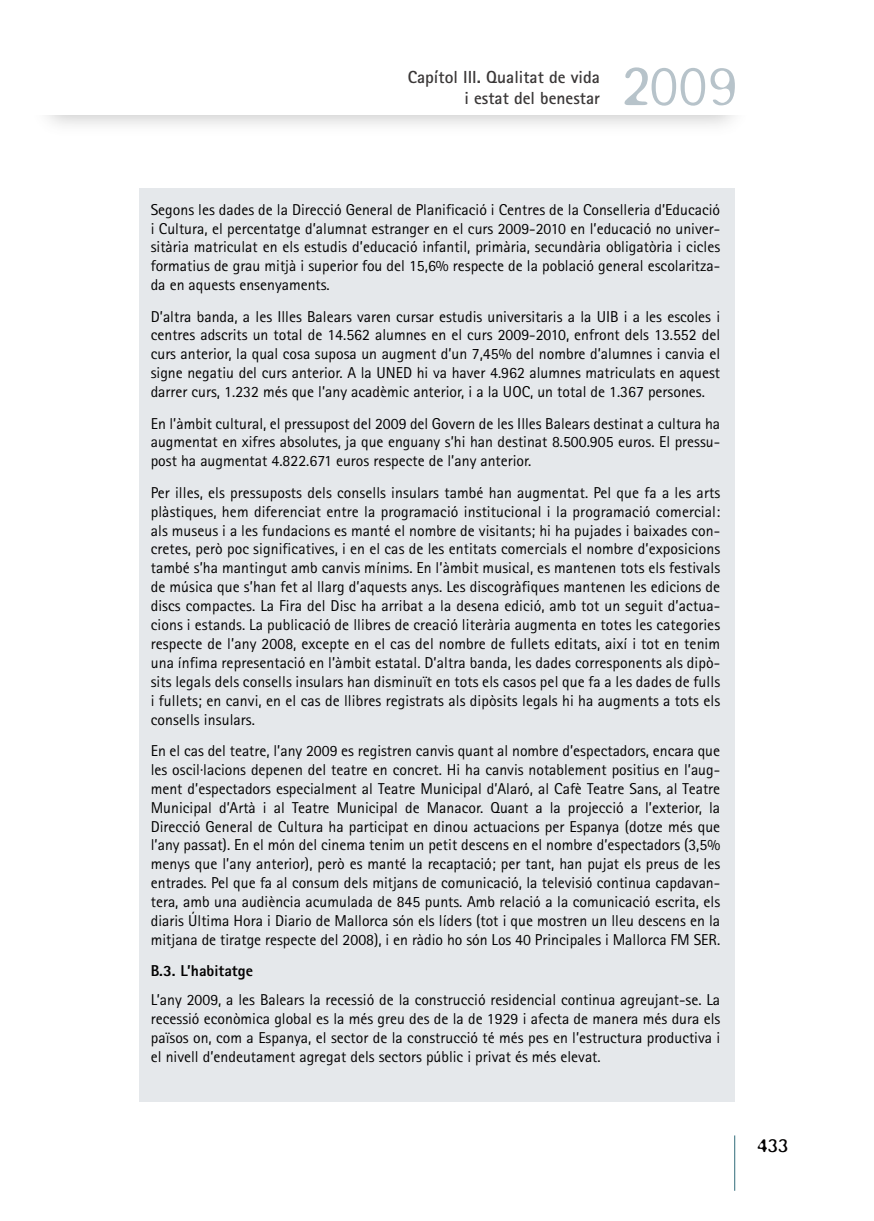
<style>
.page{position:relative;width:874px;height:1221px;background:#fff}
.page>*{position:absolute;margin:0;border:0;box-sizing:border-box;transform-origin:0 0}
.t1{font:300 61.07px "Blur";color:#b7c3ca}
.t2{font:300 21px "Blur";color:#020101}
.t3{font:700 17.5px/21px "Rotis Sans Serif";color:#3a3737;text-align:right}
.t4{font:15.75px/18.9px "Rotis Sans Serif";color:#020101;text-align:justify}
.t5{font:800 15.75px "Rotis Sans Serif";color:#020101}
</style>
<div class="page">
<div style="left:139px;top:189px;width:595px;height:913px;background:#e5e8eb"></div>
<hr style="left:734px;top:1135px;width:1px;height:55px;background:#316c7a">
<p class="t3" style="left:407px;top:69px;width:194px">Capítol III. Qualitat de vida i estat del benestar</p>
<h1 class="t1" style="left:621px;top:48px;width:116px">2009</h1>
<p class="t4" style="left:151px;top:201px;width:570px">Segons les dades de la Direcció General de Planificació i Centres de la Conselleria d’Educació i Cultura, el percentatge d’alumnat estranger en el curs 2009-2010 en l’educació no univer&shy;sitària matriculat en els estudis d’educació infantil, primària, secundària obligatòria i cicles formatius de grau mitjà i superior fou del 15,6% respecte de la població general escolaritza&shy;da en aquests ensenyaments.</p>
<p class="t4" style="left:151px;top:308px;width:570px">D’altra banda, a les Illes Balears varen cursar estudis universitaris a la UIB i a les escoles i centres adscrits un total de 14.562 alumnes en el curs 2009-2010, enfront dels 13.552 del curs anterior, la qual cosa suposa un augment d’un 7,45% del nombre d’alumnes i canvia el signe negatiu del curs anterior. A la UNED hi va haver 4.962 alumnes matriculats en aquest darrer curs, 1.232 més que l’any acadèmic anterior, i a la UOC, un total de 1.367 persones.</p>
<p class="t4" style="left:151px;top:415px;width:570px">En l’àmbit cultural, el pressupost del 2009 del Govern de les Illes Balears destinat a cultura ha augmentat en xifres absolutes, ja que enguany s’hi han destinat 8.500.905 euros. El pressu&shy;post ha augmentat 4.822.671 euros respecte de l’any anterior.</p>
<p class="t4" style="left:151px;top:484px;width:570px">Per illes, els pressuposts dels consells insulars també han augmentat. Pel que fa a les arts plàstiques, hem diferenciat entre la programació institucional i la programació comercial: als museus i a les fundacions es manté el nombre de visitants; hi ha pujades i baixades con&shy;cretes, però poc significatives, i en el cas de les entitats comercials el nombre d’exposicions també s’ha mantingut amb canvis mínims. En l’àmbit musical, es mantenen tots els festivals de música que s’han fet al llarg d’aquests anys. Les discogràfiques mantenen les edicions de discs compactes. La Fira del Disc ha arribat a la desena edició, amb tot un seguit d’actua&shy;cions i estands. La publicació de llibres de creació literària augmenta en totes les categories respecte de l’any 2008, excepte en el cas del nombre de fullets editats, així i tot en tenim una ínfima representació en l’àmbit estatal. D’altra banda, les dades corresponents als dipò&shy;sits legals dels consells insulars han disminuït en tots els casos pel que fa a les dades de fulls i fullets; en canvi, en el cas de llibres registrats als dipòsits legals hi ha augments a tots els consells insulars.</p>
<p class="t4" style="left:151px;top:742px;width:570px">En el cas del teatre, l’any 2009 es registren canvis quant al nombre d’espectadors, encara que les oscil·lacions depenen del teatre en concret. Hi ha canvis notablement positius en l’aug&shy;ment d’espectadors especialment al Teatre Municipal d’Alaró, al Cafè Teatre Sans, al Teatre Municipal d’Artà i al Teatre Municipal de Manacor. Quant a la projecció a l’exterior, la Direcció General de Cultura ha participat en dinou actuacions per Espanya (dotze més que l’any passat). En el món del cinema tenim un petit descens en el nombre d’espectadors (3,5% menys que l’any anterior), però es manté la recaptació; per tant, han pujat els preus de les entrades. Pel que fa al consum dels mitjans de comunicació, la televisió continua capdavan&shy;tera, amb una audiència acumulada de 845 punts. Amb relació a la comunicació escrita, els diaris Última Hora i Diario de Mallorca són els líders (tot i que mostren un lleu descens en la mitjana de tiratge respecte del 2008), i en ràdio ho són Los 40 Principales i Mallorca FM SER.</p>
<p class="t5" style="left:151px;top:965px;width:104px">B.3. L’habitatge</p>
<p class="t4" style="left:151px;top:991px;width:570px">L’any 2009, a les Balears la recessió de la construcció residencial continua agreujant-se. La recessió econòmica global es la més greu des de la de 1929 i afecta de manera més dura els països on, com a Espanya, el sector de la construcció té més pes en l’estructura productiva i el nivell d’endeutament agregat dels sectors públic i privat és més elevat.</p>
<h2 class="t2" style="left:756px;top:1131px;width:33px">433</h2>
</div>
